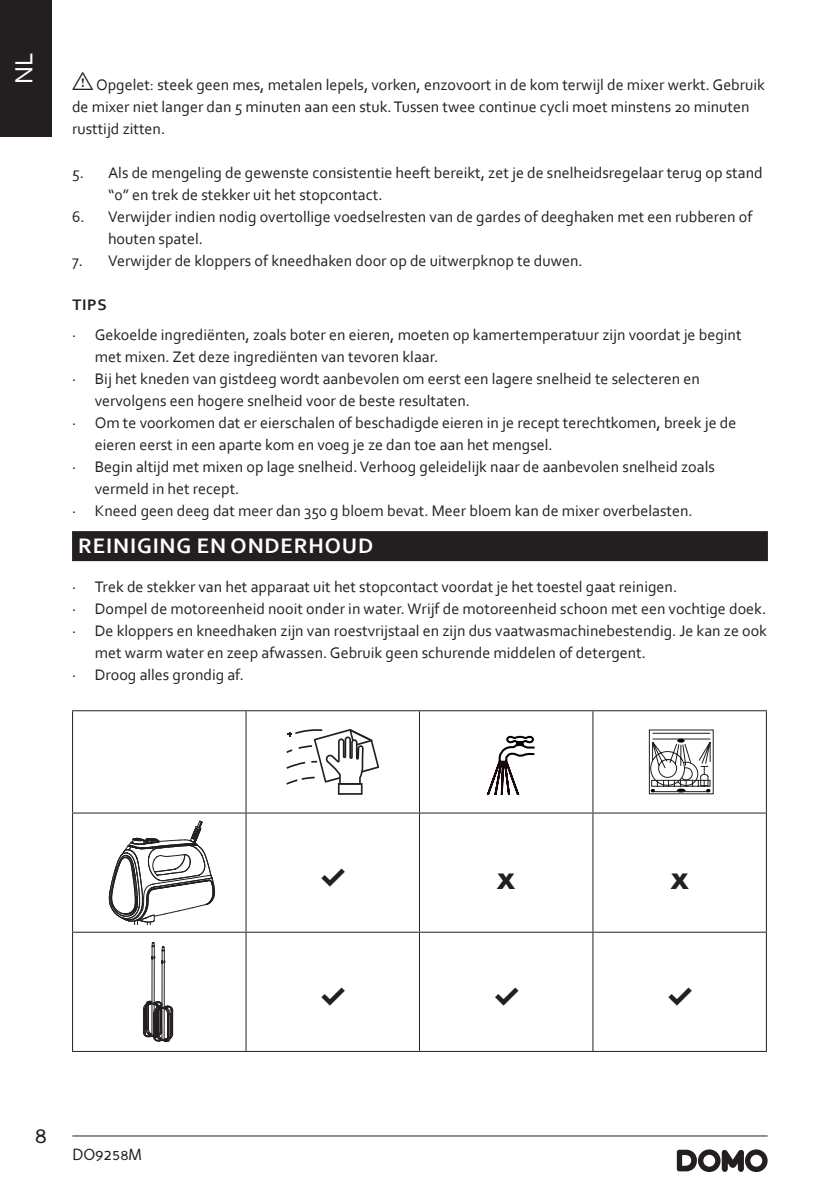
<style>
.page{position:relative;width:840px;height:1191px;background:#fff}
.page>*{position:absolute;margin:0;border:0;box-sizing:border-box;transform-origin:0 0}
.t1{font:32px "Inter";color:#231f20}
.t2{font:900 32px "Avenir";color:#231f20}
.t3{font:26px "Corbel";color:#fff}
.t4{font:24px "Perspective Sans";color:#231f20}
.t5{font:700 22px "Corbel";letter-spacing:.04em;color:#fff}
.t6{font:16px/22px "Corbel";color:#231f20}
.t7{font:16px "Perspective Sans";color:#231f20}
.t8{font:700 16px "Corbel";color:#231f20}
.s1{font-family:"tables";font-size:24px}
</style>
<div class="page">
<hr style="left:72px;top:1135px;width:695px;height:1px;background:#231f20">
<svg style="left:676px;top:1149px;width:91px;height:23px"></svg>
<div style="left:0;top:0;width:51px;height:136px;background:#231f20"></div>
<div style="left:72px;top:531px;width:695px;height:30px;background:#231f20"></div>
<hr style="left:72px;top:710px;width:174px;height:1px;background:#231f20">
<hr style="left:72px;top:711px;width:1px;height:101px;background:#231f20">
<hr style="left:246px;top:710px;width:173px;height:1px;background:#231f20">
<hr style="left:245px;top:711px;width:1px;height:101px;background:#231f20">
<hr style="left:419px;top:710px;width:173px;height:1px;background:#231f20">
<hr style="left:419px;top:711px;width:1px;height:101px;background:#231f20">
<hr style="left:592px;top:710px;width:174px;height:1px;background:#231f20">
<hr style="left:592px;top:711px;width:1px;height:101px;background:#231f20">
<hr style="left:765px;top:711px;width:1px;height:101px;background:#231f20">
<hr style="left:72px;top:812px;width:174px;height:1px;background:#231f20">
<hr style="left:72px;top:813px;width:1px;height:118px;background:#231f20">
<hr style="left:246px;top:812px;width:173px;height:1px;background:#231f20">
<hr style="left:245px;top:813px;width:1px;height:118px;background:#231f20">
<hr style="left:419px;top:812px;width:173px;height:1px;background:#231f20">
<hr style="left:419px;top:813px;width:1px;height:118px;background:#231f20">
<hr style="left:592px;top:812px;width:174px;height:1px;background:#231f20">
<hr style="left:592px;top:813px;width:1px;height:118px;background:#231f20">
<hr style="left:765px;top:813px;width:1px;height:118px;background:#231f20">
<hr style="left:72px;top:931px;width:174px;height:1px;background:#231f20">
<hr style="left:72px;top:932px;width:1px;height:119px;background:#231f20">
<hr style="left:246px;top:931px;width:173px;height:1px;background:#231f20">
<hr style="left:245px;top:932px;width:1px;height:119px;background:#231f20">
<hr style="left:419px;top:931px;width:173px;height:1px;background:#231f20">
<hr style="left:419px;top:932px;width:1px;height:119px;background:#231f20">
<hr style="left:592px;top:931px;width:174px;height:1px;background:#231f20">
<hr style="left:592px;top:932px;width:1px;height:119px;background:#231f20">
<hr style="left:765px;top:932px;width:1px;height:119px;background:#231f20">
<hr style="left:72px;top:1051px;width:174px;height:1px;background:#231f20">
<hr style="left:246px;top:1051px;width:173px;height:1px;background:#231f20">
<hr style="left:419px;top:1051px;width:173px;height:1px;background:#231f20">
<hr style="left:592px;top:1051px;width:174px;height:1px;background:#231f20">
<svg style="left:286px;top:729px;width:93px;height:65px"></svg>
<svg style="left:487px;top:736px;width:47px;height:58px"></svg>
<hr style="left:652px;top:733px;width:57px;height:1px;background:#201d1e">
<svg style="left:650px;top:738px;width:61px;height:54px"></svg>
<svg style="left:109px;top:821px;width:105px;height:103px"></svg>
<svg style="left:143px;top:942px;width:30px;height:100px"></svg>
<h2 class="t3" style="left:8px;top:84px;width:33px;rotate:-90deg">NL</h2>
<p class="t6" style="left:72px;top:73px;width:694px"><span class="s1">i</span> Opgelet: steek geen mes, metalen lepels, vorken, enzovoort in de kom terwijl de mixer werkt. Gebruik de mixer niet langer dan 5 minuten aan een stuk. Tussen twee continue cycli moet minstens 20 minuten rusttijd zitten.</p>
<p class="t6" style="left:108px;top:161px;width:655px;text-indent:-36px">5. Als de mengeling de gewenste consistentie heeft bereikt, zet je de snelheidsregelaar terug op stand “0” en trek de stekker uit het stopcontact.</p>
<p class="t6" style="left:108px;top:205px;width:645px;text-indent:-36px">6. Verwijder indien nodig overtollige voedselresten van de gardes of deeghaken met een rubberen of houten spatel.</p>
<p class="t6" style="left:72px;top:249px;width:512px">7. Verwijder de kloppers of kneedhaken door op de uitwerpknop te duwen.</p>
<p class="t8" style="left:72px;top:294px;width:36px">TIPS</p>
<p class="t6" style="left:72px;top:323px;width:670px">· Gekoelde ingrediënten, zoals boter en eieren, moeten op kamertemperatuur zijn voordat je begint</p>
<p class="t6" style="left:95px;top:345px;width:345px">met mixen. Zet deze ingrediënten van tevoren klaar.</p>
<p class="t6" style="left:72px;top:367px;width:629px">· Bij het kneden van gistdeeg wordt aanbevolen om eerst een lagere snelheid te selecteren en</p>
<p class="t6" style="left:95px;top:389px;width:376px">vervolgens een hogere snelheid voor de beste resultaten.</p>
<p class="t6" style="left:72px;top:411px;width:665px">· Om te voorkomen dat er eierschalen of beschadigde eieren in je recept terechtkomen, breek je de</p>
<p class="t6" style="left:95px;top:433px;width:459px">eieren eerst in een aparte kom en voeg je ze dan toe aan het mengsel.</p>
<p class="t6" style="left:72px;top:455px;width:644px">· Begin altijd met mixen op lage snelheid. Verhoog geleidelijk naar de aanbevolen snelheid zoals</p>
<p class="t6" style="left:95px;top:477px;width:146px">vermeld in het recept.</p>
<p class="t6" style="left:72px;top:499px;width:621px">· Kneed geen deeg dat meer dan 350 g bloem bevat. Meer bloem kan de mixer overbelasten.</p>
<h3 class="t5" style="left:78px;top:532px;width:296px">REINIGING EN ONDERHOUD</h3>
<p class="t6" style="left:72px;top:575px;width:606px">· Trek de stekker van het apparaat uit het stopcontact voordat je het toestel gaat reinigen.</p>
<p class="t6" style="left:72px;top:597px;width:695px">· Dompel de motoreenheid nooit onder in water. Wrijf de motoreenheid schoon met een vochtige doek.</p>
<p class="t6" style="left:72px;top:619px;width:696px">· De kloppers en kneedhaken zijn van roestvrijstaal en zijn dus vaatwasmachinebestendig. Je kan ze ook</p>
<p class="t6" style="left:95px;top:641px;width:552px">met warm water en zeep afwassen. Gebruik geen schurende middelen of detergent.</p>
<p class="t6" style="left:72px;top:663px;width:173px">· Droog alles grondig af.</p>
<h3 class="t4" style="left:35px;top:1120px;width:14px">8</h3>
<p class="t7" style="left:72px;top:1145px;width:71px">DO9258M</p>
<h1 class="t1" style="left:318px;top:853px;width:30px">✓</h1>
<h1 class="t2" style="left:497px;top:850px;width:19px">x</h1>
<h1 class="t2" style="left:670px;top:850px;width:19px">x</h1>
<h1 class="t1" style="left:318px;top:972px;width:30px">✓</h1>
<h1 class="t1" style="left:492px;top:972px;width:30px">✓</h1>
<h1 class="t1" style="left:665px;top:972px;width:30px">✓</h1>
</div>
